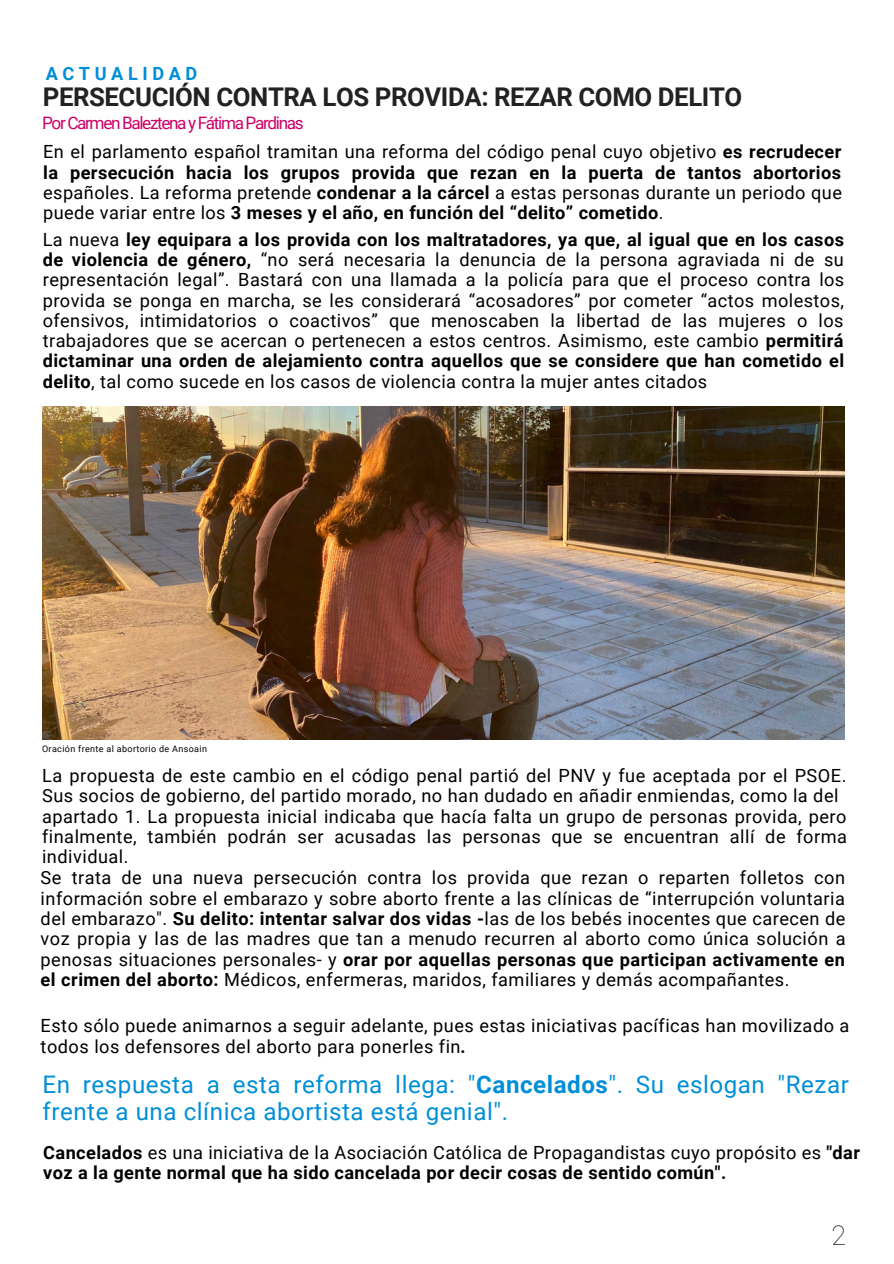
<style>
.page{position:relative;width:894px;height:1264px;background:#fff}
.page>*{position:absolute;margin:0;border:0;box-sizing:border-box;transform-origin:0 0}
.t1{font:100 27px "Roboto Mono";color:#181818}
.t2{font:700 25.8px "Roboto";letter-spacing:-.015em;color:#222}
.t3{font:24.15px/27px "Roboto";letter-spacing:.025em;color:#008fd7}
.t4{font:18.15px/20.2px "Roboto";letter-spacing:.025em;color:#000;text-align:justify}
.t5{font:700 18.15px/20.2px "Roboto";letter-spacing:.02em;color:#000}
.t6{font:700 18.15px "Roboto";letter-spacing:.25em;color:#008fd7}
.t7{font:17.1px "Roboto";letter-spacing:-.08em;color:#c06}
.t8{font:9px "Roboto";letter-spacing:.04em;color:#000}
.s1{font-weight:700}
.s2{font-weight:700;font-style:italic}
.s3{font-weight:400}
</style>
<div class="page">
<img style="left:42px;top:406px;width:802px;height:333px">
<p class="t6" style="left:46px;top:63px;width:153px">ACTUALIDAD</p>
<p class="t7" style="left:42px;top:113px;width:263px">Por Carmen Baleztena y Fátima Pardinas</p>
<p class="t2" style="left:43px;top:82px;width:700px">PERSECUCIÓN CONTRA LOS PROVIDA: REZAR COMO DELITO</p>
<p class="t4" style="left:43px;top:142px;width:800px">En el parlamento español tramitan una reforma del código penal cuyo objetivo <span class="s1">es recrudecer la persecución hacia los grupos provida que rezan en la puerta de tantos abortorios </span>españoles. La reforma pretende <span class="s1">condenar a la cárcel</span> a estas personas durante un periodo que puede variar entre los <span class="s1">3 meses y el año, en función del “delito” cometido</span>.</p>
<p class="t4" style="left:43px;top:229px;width:802px">La nueva <span class="s1">ley equipara a los provida con los maltratadores, ya que, al igual que en los casos de violencia de género,</span> “no será necesaria la denuncia de la persona agraviada ni de su representación legal”. Bastará con una llamada a la policía para que el proceso contra los provida se ponga en marcha, se les considerará “acosadores” por cometer “actos molestos, ofensivos, intimidatorios o coactivos” que menoscaben la libertad de las mujeres o los trabajadores que se acercan o pertenecen a estos centros. Asimismo, este cambio <span class="s1">permitirá dictaminar una orden de alejamiento contra aquellos que se considere que han cometido el delito</span>, tal como sucede en los casos de violencia contra la mujer antes citados</p>
<p class="t8" style="left:42px;top:744px;width:166px">Oración frente al abortorio de Ansoain</p>
<p class="t4" style="left:42px;top:765px;width:805px">La propuesta de este cambio en el código penal partió del PNV y fue aceptada por el PSOE.<br>Sus socios de gobierno, del partido morado, no han dudado en añadir enmiendas, como la del</p>
<p class="t4" style="left:42px;top:806px;width:806px">apartado 1. La propuesta inicial indicaba que hacía falta un grupo de personas provida, pero finalmente, también podrán ser acusadas las personas que se encuentran allí de forma individual.</p>
<p class="t4" style="left:41px;top:868px;width:806px">Se trata de una nueva persecución contra los provida que rezan o reparten folletos con información sobre el embarazo y sobre aborto frente a las clínicas de “interrupción voluntaria del embarazo". <span class="s1">Su delito: intentar salvar dos vidas -</span>las de los bebés inocentes que carecen de voz propia y las de las madres que tan a menudo recurren al aborto como única solución a penosas situaciones personales- y <span class="s1">orar por aquellas personas que participan activamente en el crimen del aborto:</span> Médicos, enfermeras, maridos, familiares y demás acompañantes.</p>
<p class="t4" style="left:41px;top:1015px;width:810px">Esto sólo puede animarnos a seguir adelante, pues estas iniciativas pacíficas han movilizado a todos los defensores del aborto para ponerles fin<span class="s2">.</span></p>
<p class="t3" style="left:42px;top:1070px;width:807px">En respuesta a esta reforma llega: "<span class="s1">Cancelados</span>". Su eslogan "Rezar frente a una clínica abortista está genial".</p>
<p class="t5" style="left:43px;top:1142px;width:818px">Cancelados <span class="s3">es una iniciativa de la Asociación Católica de Propagandistas cuyo propósito es</span> "dar voz a la gente normal que ha sido cancelada por decir cosas de sentido común".</p>
<p class="t1" style="left:831px;top:1217px;width:18px">2</p>
</div>
